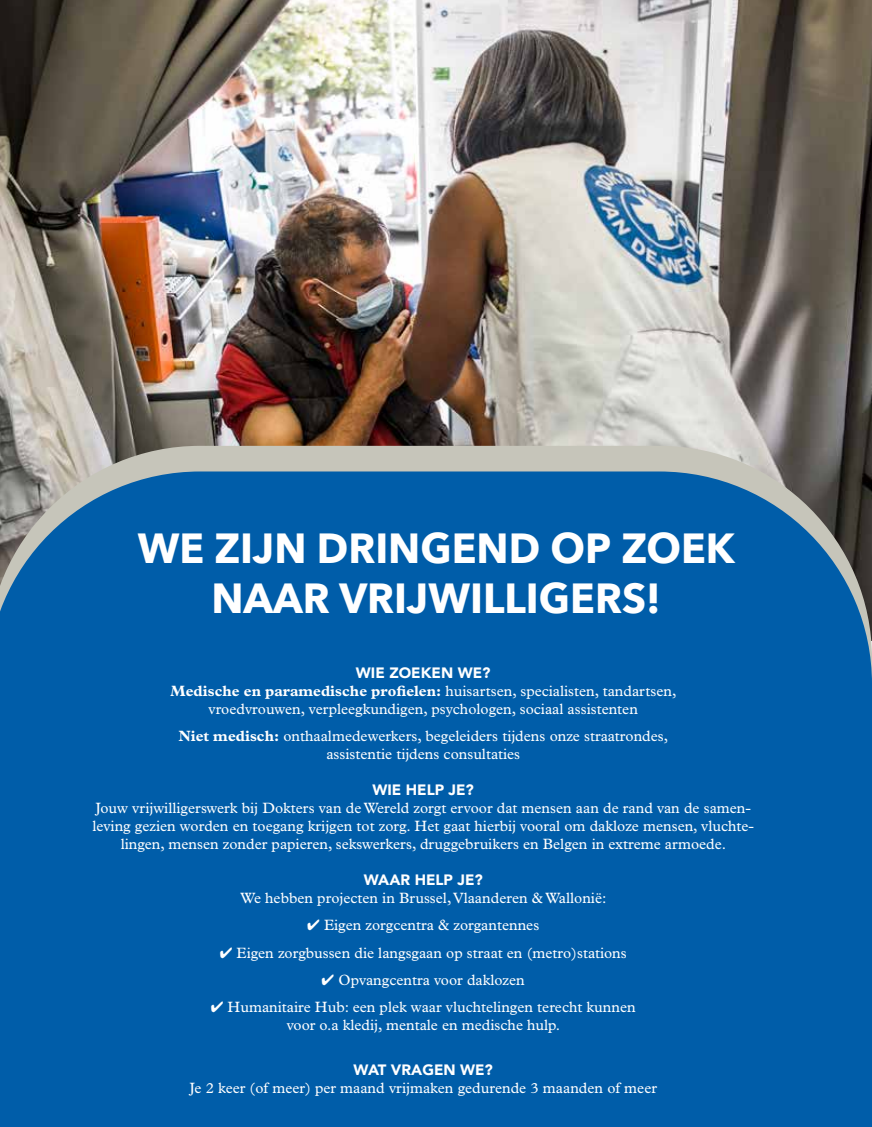
<style>
.page{position:relative;width:872px;height:1127px;background:#fff}
.page>*{position:absolute;margin:0;border:0;box-sizing:border-box;transform-origin:0 0}
.t1{font:700 42px/50.4px "Avenir Next";color:#fff;text-align:center}
.t2{font:15px/18px "Plantin Std";color:#fff;text-align:center}
.t3{font:900 15px "Avenir";color:#fff}
.s1{font-weight:700}
</style>
<div class="page">
<img style="left:0;top:0;width:872px;height:446px">
<svg style="left:0;top:446px;width:872px;height:25px;background:#b3b2a8"></svg>
<div style="left:0;top:471px;width:872px;height:656px;background:#005da9"></div>
<h1 class="t1" style="left:138px;top:522px;width:598px">WE ZIJN DRINGEND OP ZOEK<br>NAAR VRIJWILLIGERS!</h1>
<p class="t3" style="left:356px;top:660px;width:136px">WIE ZOEKEN WE?</p>
<p class="t2" style="left:171px;top:682px;width:507px"><span class="s1">Medische en paramedische profielen:</span> huisartsen, specialisten, tandartsen, vroedvrouwen, verpleegkundigen, psychologen, sociaal assistenten</p>
<p class="t2" style="left:179px;top:727px;width:491px"><span class="s1">Niet medisch:</span> onthaalmedewerkers, begeleiders tijdens onze straatrondes, assistentie tijdens consultaties</p>
<p class="t3" style="left:372px;top:777px;width:103px">WIE HELP JE?</p>
<p class="t2" style="left:92px;top:799px;width:663px">Jouw vrijwilligerswerk bij Dokters van de Wereld zorgt ervoor dat mensen aan de rand van de samen&shy;leving gezien worden en toegang krijgen tot zorg. Het gaat hierbij vooral om dakloze mensen, vluchte&shy;lingen, mensen zonder papieren, sekswerkers, druggebruikers en Belgen in extreme armoede.</p>
<p class="t3" style="left:364px;top:867px;width:121px">WAAR HELP JE?</p>
<p class="t2" style="left:241px;top:889px;width:367px">We hebben projecten in Brussel, Vlaanderen &amp; Wallonië:</p>
<p class="t2" style="left:307px;top:916px;width:234px">✔ Eigen zorgcentra &amp; zorgantennes</p>
<p class="t2" style="left:220px;top:943px;width:408px">✔ Eigen zorgbussen die langsgaan op straat en (metro)stations</p>
<p class="t2" style="left:322px;top:970px;width:205px">✔ Opvangcentra voor daklozen</p>
<p class="t2" style="left:211px;top:997px;width:426px">✔ Humanitaire Hub: een plek waar vluchtelingen terecht kunnen voor o.a kledij, mentale en medische hulp.</p>
<p class="t3" style="left:353px;top:1056px;width:141px">WAT VRAGEN WE?</p>
<p class="t2" style="left:189px;top:1078px;width:469px">Je 2 keer (of meer) per maand vrijmaken gedurende 3 maanden of meer</p>
</div>
